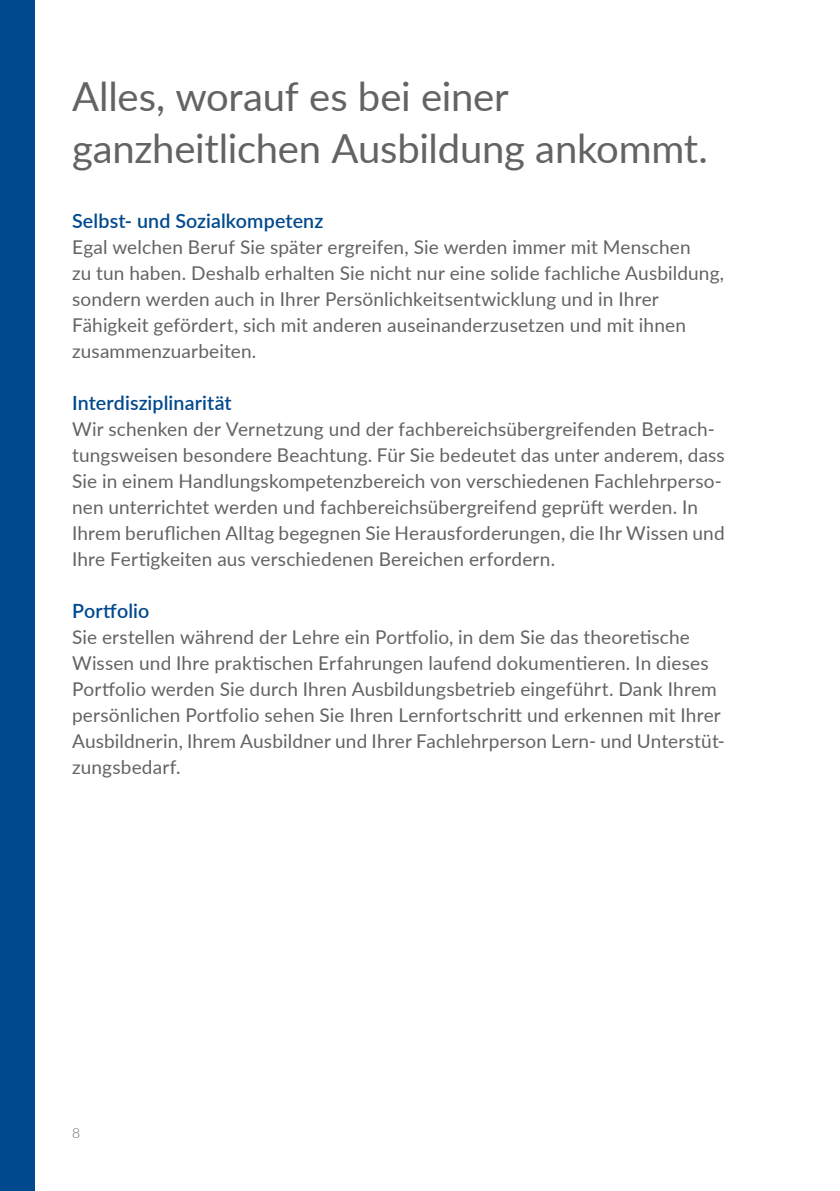
<style>
.page{position:relative;width:840px;height:1191px;background:#fff}
.page>*{position:absolute;margin:0;border:0;box-sizing:border-box;transform-origin:0 0}
.t1{font:40px/52px "Lato";letter-spacing:-.005em;color:#636366}
.t2{font:600 19.6px "Lato";letter-spacing:.005em;color:#01498e}
.t3{font:19px/26px "Lato";letter-spacing:.01em;color:#636366}
.t4{font:300 14px "Lato";color:#636366}
</style>
<div class="page">
<div style="left:0;top:0;width:34px;height:1191px;background:#01498e"></div>
<h1 class="t1" style="left:72px;top:69px;width:637px">Alles, worauf es bei einer ganzheitlichen Ausbildung ankommt.</h1>
<p class="t2" style="left:72px;top:207px;width:252px">Selbst- und Sozialkompetenz</p>
<p class="t3" style="left:72px;top:233px;width:653px">Egal welchen Beruf Sie später ergreifen, Sie werden immer mit Menschen<br>zu tun haben. Deshalb erhalten Sie nicht nur eine solide fachliche Ausbildung, sondern werden auch in Ihrer Persönlichkeitsentwicklung und in Ihrer Fähigkeit gefördert, sich mit anderen auseinanderzusetzen und mit ihnen zusammenzuarbeiten.</p>
<p class="t2" style="left:72px;top:389px;width:161px">Interdisziplinarität</p>
<p class="t3" style="left:72px;top:415px;width:653px">Wir schenken der Vernetzung und der fachbereichsübergreifenden Betrach&shy;tungsweisen besondere Beachtung. Für Sie bedeutet das unter anderem, dass Sie in einem Handlungskompetenzbereich von verschiedenen Fachlehrperso&shy;nen unterrichtet werden und fachbereichsübergreifend geprüft werden. In Ihrem beruflichen Alltag begegnen Sie Herausforderungen, die Ihr Wissen und Ihre Fertigkeiten aus verschiedenen Bereichen erfordern.</p>
<p class="t2" style="left:72px;top:597px;width:79px">Portfolio</p>
<p class="t3" style="left:72px;top:623px;width:653px">Sie erstellen während der Lehre ein Portfolio, in dem Sie das theoretische Wissen und Ihre praktischen Erfahrungen laufend dokumentieren. In dieses Portfolio werden Sie durch Ihren Ausbildungsbetrieb eingeführt. Dank Ihrem persönlichen Portfolio sehen Sie Ihren Lernfortschritt und erkennen mit Ihrer Ausbildnerin, Ihrem Ausbildner und Ihrer Fachlehrperson Lern- und Unterstüt&shy;zungsbedarf.</p>
<p class="t4" style="left:72px;top:1123px;width:10px">8</p>
</div>
